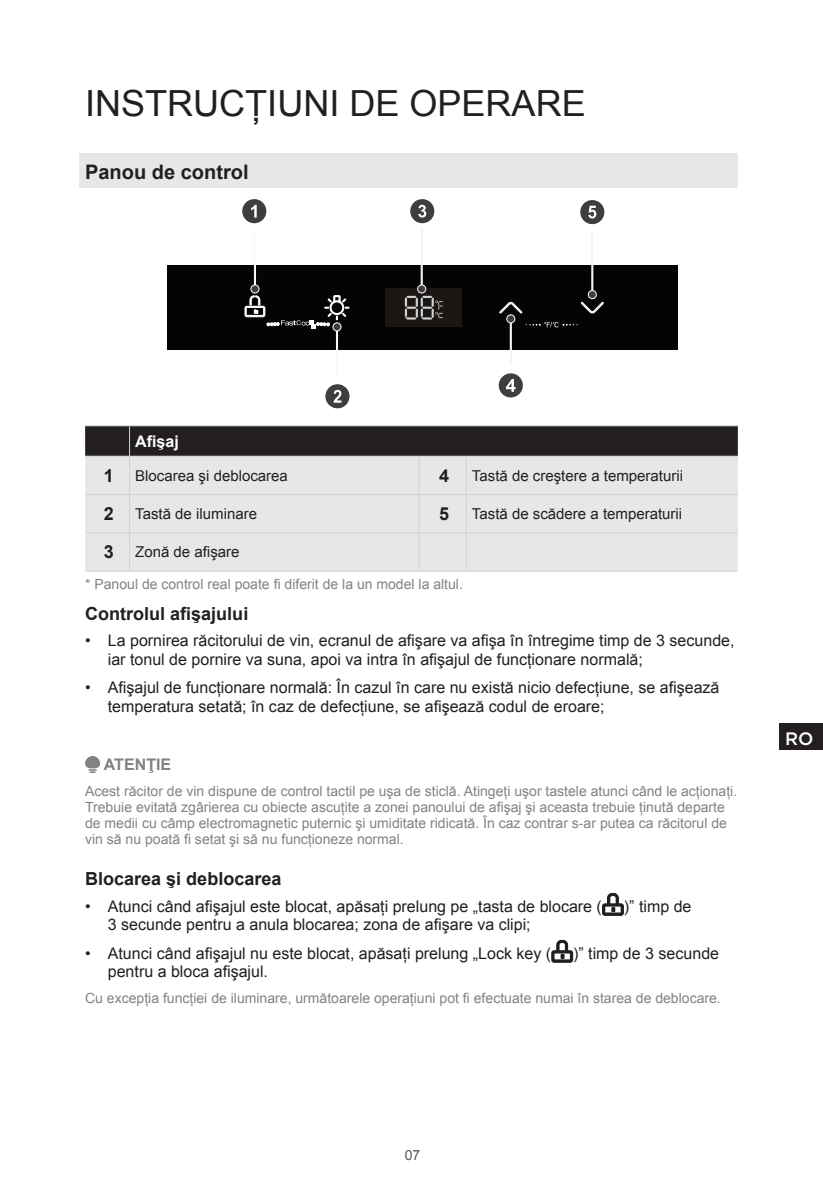
<style>
.page{position:relative;width:823px;height:1191px;background:#fff}
.page>*{position:absolute;margin:0;border:0;box-sizing:border-box;transform-origin:0 0}
.t1{font:36px "Arial";color:#231f20}
.t2{font:700 20px "Arial";color:#231f20}
.t3{font:700 18px "Arial";color:#231f20}
.t4{font:500 18px "Gotham";color:#fff}
.t5{font:16px/19.2px "Arial";color:#231f20}
.t6{font:700 16px "Arial";color:#808285}
.t7{font:700 16px "Arial";color:#fff}
.t8{font:15px "Arial";color:#231f20}
.t9{font:14px/16px "Arial";color:#808285}
.t10{font:14px "Arial";color:#57585a}
.s1{font-weight:700;font-size:18px}
</style>
<div class="page">
<div style="left:779px;top:724px;width:43px;height:26px;background:#231f20"></div>
<div style="left:79px;top:153px;width:658px;height:34px;background:#e6e7e9"></div>
<div style="left:85px;top:426px;width:652px;height:30px;background:#231f20"></div>
<div style="left:85px;top:457px;width:652px;height:113px;background:#e6e7e9"></div>
<hr style="left:85px;top:425px;width:44px;height:1px;background:#d1d2d4">
<hr style="left:129px;top:425px;width:290px;height:1px;background:#d1d2d4">
<hr style="left:419px;top:425px;width:47px;height:1px;background:#d1d2d4">
<hr style="left:466px;top:425px;width:271px;height:1px;background:#d1d2d4">
<hr style="left:85px;top:570px;width:44px;height:1px;background:#d1d2d4">
<hr style="left:129px;top:570px;width:290px;height:1px;background:#d1d2d4">
<hr style="left:419px;top:570px;width:47px;height:1px;background:#d1d2d4">
<hr style="left:466px;top:570px;width:271px;height:1px;background:#d1d2d4">
<hr style="left:129px;top:426px;width:1px;height:30px;background:#d1d2d4">
<hr style="left:85px;top:456px;width:44px;height:1px;background:#d1d2d4">
<hr style="left:129px;top:456px;width:290px;height:1px;background:#d1d2d4">
<hr style="left:129px;top:456px;width:1px;height:38px;background:#d1d2d4">
<hr style="left:419px;top:456px;width:47px;height:1px;background:#d1d2d4">
<hr style="left:418px;top:456px;width:1px;height:38px;background:#d1d2d4">
<hr style="left:466px;top:456px;width:271px;height:1px;background:#d1d2d4">
<hr style="left:465px;top:456px;width:1px;height:38px;background:#d1d2d4">
<hr style="left:85px;top:494px;width:44px;height:1px;background:#d1d2d4">
<hr style="left:129px;top:494px;width:290px;height:1px;background:#d1d2d4">
<hr style="left:129px;top:495px;width:1px;height:37px;background:#d1d2d4">
<hr style="left:419px;top:494px;width:47px;height:1px;background:#d1d2d4">
<hr style="left:418px;top:495px;width:1px;height:37px;background:#d1d2d4">
<hr style="left:466px;top:494px;width:271px;height:1px;background:#d1d2d4">
<hr style="left:465px;top:495px;width:1px;height:37px;background:#d1d2d4">
<hr style="left:85px;top:532px;width:44px;height:1px;background:#d1d2d4">
<hr style="left:129px;top:532px;width:290px;height:1px;background:#d1d2d4">
<hr style="left:129px;top:533px;width:1px;height:37px;background:#d1d2d4">
<hr style="left:419px;top:532px;width:47px;height:1px;background:#d1d2d4">
<hr style="left:418px;top:533px;width:1px;height:37px;background:#d1d2d4">
<hr style="left:466px;top:532px;width:271px;height:1px;background:#d1d2d4">
<hr style="left:465px;top:533px;width:1px;height:37px;background:#d1d2d4">
<svg style="left:85px;top:756px;width:15px;height:17px"></svg>
<svg style="left:602px;top:892px;width:22px;height:24px"></svg>
<svg style="left:551px;top:939px;width:22px;height:24px"></svg>
<div style="left:167px;top:266px;width:510px;height:84px;background:#040404"></div>
<div style="left:385px;top:289px;width:76px;height:38px;background:#1a1715"></div>
<svg style="left:499px;top:302px;width:23px;height:12px"></svg>
<svg style="left:581px;top:301px;width:22px;height:13px"></svg>
<svg style="left:525px;top:322px;width:52px;height:5px"></svg>
<svg style="left:404px;top:296px;width:38px;height:23px"></svg>
<svg style="left:244px;top:295px;width:105px;height:33px"></svg>
<div style="left:242px;top:199px;width:24px;height:24px;background:#3e3e3f;border-radius:50%"></div>
<svg style="left:251px;top:205px;width:5px;height:13px"></svg>
<div style="left:251px;top:285px;width:8px;height:8px;background:#3e3e3f;border-radius:4px"></div>
<div style="left:251px;top:285px;width:8px;height:8px;border:1px solid #fff;border-radius:4px"></div>
<div style="left:325px;top:384px;width:24px;height:24px;background:#3e3e3f;border-radius:50%"></div>
<svg style="left:333px;top:390px;width:8px;height:13px"></svg>
<div style="left:333px;top:323px;width:8px;height:8px;background:#3e3e3f;border-radius:4px"></div>
<div style="left:332px;top:323px;width:9px;height:8px;border:1px solid #fff;border-radius:4px"></div>
<div style="left:410px;top:199px;width:24px;height:24px;background:#3e3e3f;border-radius:50%"></div>
<svg style="left:418px;top:205px;width:8px;height:13px"></svg>
<div style="left:417px;top:285px;width:8px;height:8px;background:#3e3e3f;border-radius:4px"></div>
<div style="left:417px;top:285px;width:8px;height:8px;border:1px solid #fff;border-radius:4px"></div>
<div style="left:588px;top:291px;width:8px;height:8px;background:#3e3e3f;border-radius:4px"></div>
<div style="left:588px;top:290px;width:8px;height:9px;border:1px solid #fff;border-radius:4px"></div>
<div style="left:498px;top:373px;width:24px;height:24px;background:#3e3e3f;border-radius:50%"></div>
<svg style="left:506px;top:379px;width:9px;height:13px"></svg>
<div style="left:506px;top:315px;width:8px;height:8px;background:#3e3e3f;border-radius:4px"></div>
<div style="left:506px;top:315px;width:8px;height:8px;border:1px solid #fff;border-radius:4px"></div>
<div style="left:580px;top:200px;width:24px;height:24px;background:#3e3e3f;border-radius:50%"></div>
<svg style="left:588px;top:206px;width:8px;height:12px"></svg>
<h1 class="t1" style="left:85px;top:80px;width:502px">INSTRUCŢIUNI DE OPERARE</h1>
<p class="t2" style="left:85px;top:157px;width:165px">Panou de control</p>
<p class="t7" style="left:135px;top:430px;width:45px">Afişaj</p>
<p class="t8" style="left:104px;top:465px;width:185px"><span class="s1">1</span> Blocarea şi deblocarea</p>
<p class="t3" style="left:439px;top:463px;width:12px">4</p>
<p class="t8" style="left:471px;top:465px;width:212px">Tastă de creştere a temperaturii</p>
<p class="t8" style="left:104px;top:504px;width:155px"><span class="s1">2</span> Tastă de iluminare</p>
<p class="t3" style="left:439px;top:501px;width:12px">5</p>
<p class="t8" style="left:471px;top:504px;width:212px">Tastă de scădere a temperaturii</p>
<p class="t8" style="left:104px;top:542px;width:137px"><span class="s1">3</span> Zonă de afişare</p>
<p class="t9" style="left:85px;top:576px;width:379px">* Panoul de control real poate fi diferit de la un model la altul.</p>
<p class="t3" style="left:85px;top:601px;width:165px">Controlul afişajului</p>
<p class="t5" style="left:108px;top:630px;width:628px;text-indent:-23px">• La pornirea răcitorului de vin, ecranul de afişare va afişa în întregime timp de 3 secunde, iar tonul de pornire va suna, apoi va intra în afişajul de funcţionare normală;</p>
<p class="t5" style="left:108px;top:677px;width:612px;text-indent:-23px">• Afişajul de funcţionare normală: În cazul în care nu există nicio defecţiune, se afişează temperatura setată; în caz de defecţiune, se afişează codul de eroare;</p>
<p class="t6" style="left:104px;top:753px;width:69px">ATENŢIE</p>
<p class="t9" style="left:85px;top:783px;width:653px">Acest răcitor de vin dispune de control tactil pe uşa de sticlă. Atingeţi uşor tastele atunci când le acţionaţi.<br>Trebuie evitată zgârierea cu obiecte ascuţite a zonei panoului de afişaj şi aceasta trebuie ţinută departe de medii cu câmp electromagnetic puternic şi umiditate ridicată. În caz contrar s-ar putea ca răcitorul de vin să nu poată fi setat şi să nu funcţioneze normal.</p>
<p class="t3" style="left:85px;top:865px;width:198px">Blocarea şi deblocarea</p>
<p class="t5" style="left:85px;top:897px;width:518px">• Atunci când afişajul este blocat, apăsaţi prelung pe „tasta de blocare (</p>
<p class="t5" style="left:623px;top:897px;width:69px">)” timp de</p>
<p class="t5" style="left:108px;top:914px;width:424px">3 secunde pentru a anula blocarea; zona de afişare va clipi;</p>
<p class="t5" style="left:85px;top:943px;width:467px">• Atunci când afişajul nu este blocat, apăsaţi prelung „Lock key (</p>
<p class="t5" style="left:572px;top:943px;width:147px">)” timp de 3 secunde</p>
<p class="t5" style="left:108px;top:961px;width:162px">pentru a bloca afişajul.</p>
<p class="t9" style="left:85px;top:989px;width:636px">Cu excepţia funcţiei de iluminare, următoarele operaţiuni pot fi efectuate numai în starea de deblocare.</p>
<p class="t4" style="left:784px;top:726px;width:30px">RO</p>
<p class="t10" style="left:404px;top:1146px;width:17px">07</p>
</div>
